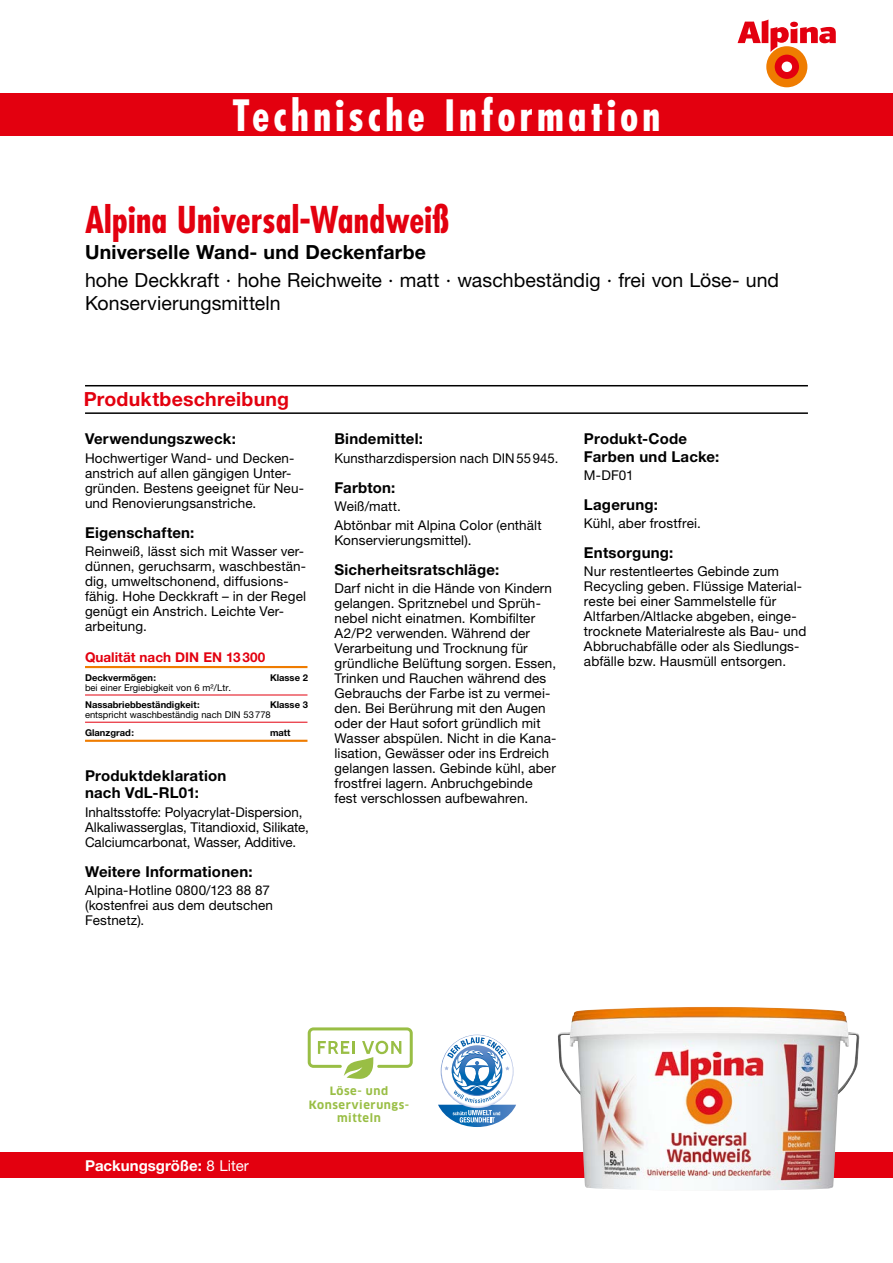
<style>
.page{position:relative;width:893px;height:1263px;background:#fff}
.page>*{position:absolute;margin:0;border:0;box-sizing:border-box;transform-origin:0 0}
.t1{font:700 condensed 42px "Futura Std";letter-spacing:.095em;color:#fff}
.t2{font:700 condensed 36px "Futura LT";letter-spacing:.005em;color:#e3000f}
.t3{font:19.5px/22.5px "Helvetica Neue LT Std";color:#000}
.t4{font:700 19.5px "Helvetica Neue LT Std";letter-spacing:.01em;color:#000}
.t5{font:700 19.5px "Helvetica Neue LT Std";letter-spacing:.01em;color:#e3000f}
.t6{font:700 15px/17.2px "Helvetica Neue LT Std";letter-spacing:.015em;color:#000}
.t7{font:700 15px "Helvetica Neue LT Std";color:#fff}
.t8{font:13.5px/15px "Helvetica Neue LT Std";letter-spacing:.01em;color:#000}
.t9{font:700 13.5px "Helvetica Neue LT Std";color:#e3000f}
.t10{font:700 11.25px/13.5px "Clan";letter-spacing:.05em;color:#99be45;text-align:center}
.t11{font:9.45px "Helvetica Neue LT Std";color:#000}
.t12{font:700 9.45px "Helvetica Neue LT Std";color:#000}
.s1{font-weight:400}
</style>
<div class="page">
<div style="left:0;top:1152px;width:893px;height:26px;background:#e3000f"></div>
<hr style="left:85px;top:666px;width:222px;height:2px;background:#ef7c00">
<hr style="left:85px;top:695px;width:222px;height:1px;background:#e3000f">
<hr style="left:85px;top:722px;width:222px;height:1px;background:#e3000f">
<hr style="left:85px;top:740px;width:222px;height:2px;background:#ef7c00">
<div style="left:0;top:94px;width:893px;height:42px;background:#e3000f"></div>
<hr style="left:85px;top:385px;width:723px;height:1px;background:#000">
<hr style="left:85px;top:412px;width:723px;height:2px;background:#000">
<div style="left:766px;top:46px;width:41px;height:41px;background:#ef7c00;border-radius:50%"></div>
<div style="left:775px;top:55px;width:24px;height:24px;background:#e3000f;border-radius:50%"></div>
<div style="left:782px;top:62px;width:10px;height:10px;background:#fff;border-radius:50%"></div>
<svg style="left:738px;top:19px;width:98px;height:33px"></svg>
<svg style="left:438px;top:1037px;width:78px;height:90px"></svg>
<svg style="left:308px;top:1027px;width:105px;height:52px"></svg>
<img style="left:558px;top:1007px;width:302px;height:183px">
<h1 class="t1" style="left:233px;top:90px;width:429px">Technische Information</h1>
<h2 class="t2" style="left:85px;top:197px;width:366px">Alpina Universal-Wandweiß</h2>
<h3 class="t4" style="left:85px;top:240px;width:343px">Universelle Wand- und Deckenfarbe</h3>
<h3 class="t3" style="left:85px;top:269px;width:696px">hohe Deckkraft · hohe Reichweite · matt · waschbeständig · frei von Löse- und<br>Konservierungsmitteln</h3>
<h3 class="t5" style="left:84px;top:387px;width:207px">Produktbeschreibung</h3>
<p class="t6" style="left:85px;top:430px;width:152px">Verwendungszweck:</p>
<p class="t8" style="left:85px;top:450px;width:220px">Hochwertiger Wand- und Decken&shy;anstrich auf allen gängigen Unter&shy;gründen. Bestens geeignet für Neu&shy;und Renovierungsanstriche.</p>
<p class="t6" style="left:85px;top:523px;width:111px">Eigenschaften:</p>
<p class="t8" style="left:85px;top:543px;width:223px">Reinweiß, lässt sich mit Wasser ver&shy;dünnen, geruchsarm, waschbestän&shy;dig, umweltschonend, diffusions&shy;fähig. Hohe Deckkraft – in der Regel genügt ein Anstrich. Leichte Ver&shy;arbeitung.</p>
<p class="t9" style="left:85px;top:649px;width:182px">Qualität nach DIN EN 13 300</p>
<p class="t12" style="left:85px;top:672px;width:73px">Deckvermögen:</p>
<p class="t12" style="left:270px;top:672px;width:40px">Klasse 2</p>
<p class="t11" style="left:85px;top:682px;width:148px">bei einer Ergiebigkeit von 6 m²/Ltr.</p>
<p class="t12" style="left:85px;top:699px;width:116px">Nassabriebbeständigkeit:</p>
<p class="t12" style="left:270px;top:699px;width:40px">Klasse 3</p>
<p class="t11" style="left:85px;top:709px;width:187px">entspricht waschbeständig nach DIN 53778</p>
<p class="t12" style="left:85px;top:727px;width:50px">Glanzgrad:</p>
<p class="t12" style="left:270px;top:727px;width:22px">matt</p>
<p class="t6" style="left:85px;top:767px;width:143px">Produktdeklaration nach VdL-RL01:</p>
<p class="t8" style="left:85px;top:804px;width:225px">Inhaltsstoffe: Polyacrylat-Dispersion,<br>Alkaliwasserglas, Titandioxid, Silikate,<br>Calciumcarbonat, Wasser, Additive.</p>
<p class="t6" style="left:85px;top:862px;width:169px">Weitere Informationen:</p>
<p class="t8" style="left:85px;top:882px;width:190px">Alpina-Hotline 0800/123 88 87 (kostenfrei aus dem deutschen<br>Festnetz).</p>
<p class="t6" style="left:334px;top:430px;width:90px">Bindemittel:</p>
<p class="t8" style="left:334px;top:450px;width:225px">Kunstharzdispersion nach DIN55945.</p>
<p class="t6" style="left:334px;top:478px;width:62px">Farbton:</p>
<p class="t8" style="left:334px;top:496px;width:209px;line-height:19.2px">Weiß/matt.<br>Abtönbar mit Alpina Color (enthält</p>
<p class="t8" style="left:334px;top:533px;width:138px">Konservierungsmittel).</p>
<p class="t6" style="left:334px;top:561px;width:166px">Sicherheitsratschläge:</p>
<p class="t8" style="left:334px;top:581px;width:223px">Darf nicht in die Hände von Kindern gelangen. Spritznebel und Sprüh&shy;nebel nicht einatmen. Kombifilter A2/P2 verwenden. Während der Verarbeitung und Trocknung für gründliche Belüftung sorgen. Essen, Trinken und Rauchen während des Gebrauchs der Farbe ist zu vermei&shy;den. Bei Berührung mit den Augen oder der Haut sofort gründlich mit Wasser abspülen. Nicht in die Kana&shy;lisation, Gewässer oder ins Erdreich gelangen lassen. Gebinde kühl, aber frostfrei lagern. Anbruchgebinde fest verschlossen aufbewahren.</p>
<p class="t6" style="left:584px;top:430px;width:137px">Produkt-Code<br>Farben und Lacke:</p>
<p class="t8" style="left:584px;top:467px;width:51px">M-DF01</p>
<p class="t6" style="left:584px;top:496px;width:75px">Lagerung:</p>
<p class="t8" style="left:584px;top:516px;width:118px">Kühl, aber frostfrei.</p>
<p class="t6" style="left:584px;top:544px;width:91px">Entsorgung:</p>
<p class="t8" style="left:584px;top:564px;width:224px">Nur restentleertes Gebinde zum Recycling geben. Flüssige Material--- reste bei einer Sammelstelle für Altfarben/Altlacke abgeben, einge&shy;trocknete Materialreste als Bau- und Abbruchabfälle oder als Siedlungs&shy;abfälle bzw. Hausmüll entsorgen.</p>
<p class="t7" style="left:85px;top:1156px;width:165px">Packungsgröße: <span class="s1">8 Liter</span></p>
<p class="t10" style="left:309px;top:1085px;width:102px">Löse- und<br>Konservierungs&shy;mitteln</p>
</div>
